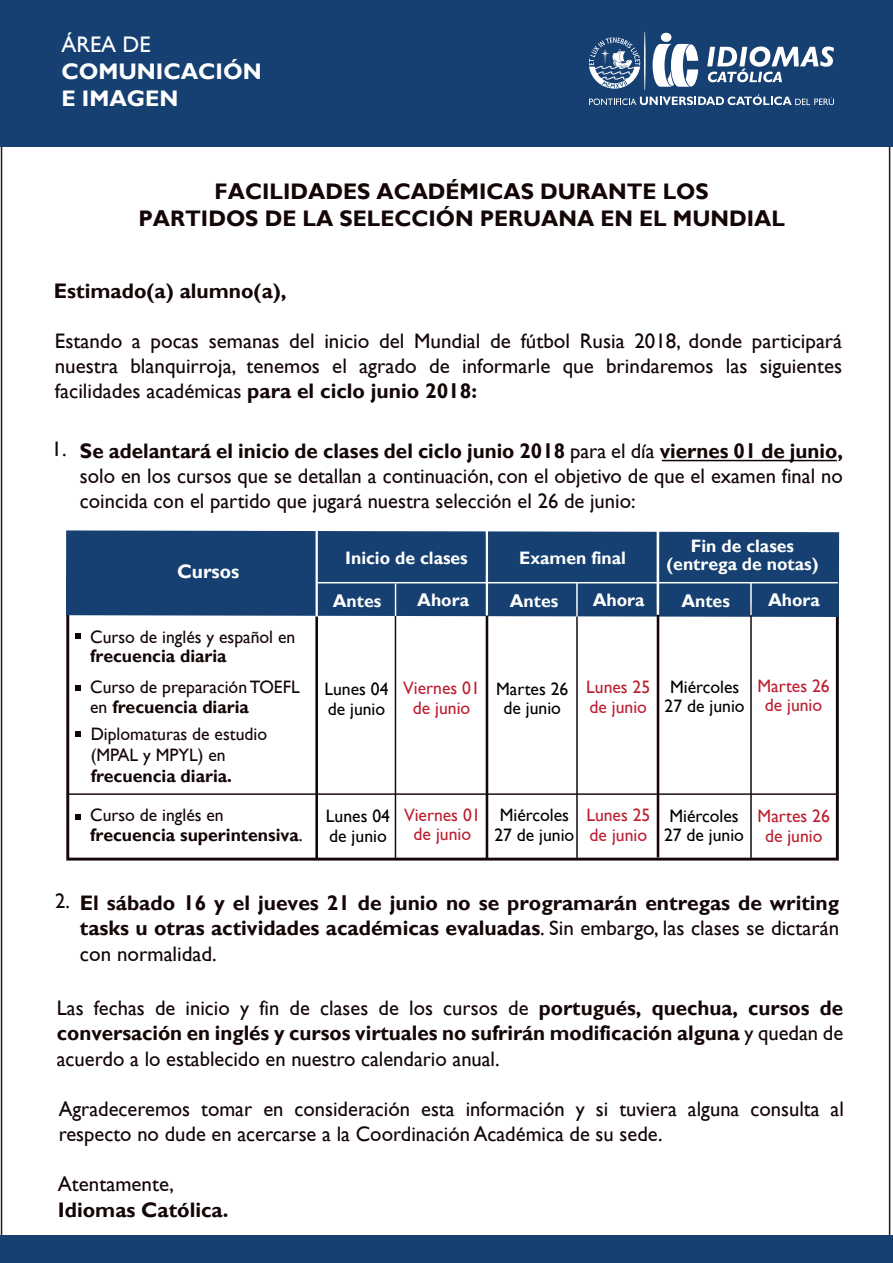
<style>
.page{position:relative;width:893px;height:1263px;background:#fff}
.page>*{position:absolute;margin:0;border:0;box-sizing:border-box;transform-origin:0 0}
.t1{font:700 22.5px/27px "Gill Sans";color:#140506;text-align:center}
.t2{font:700 22.5px/27px "Gill Sans";color:#fff}
.t3{font:22.5px "Gill Sans";color:#fff}
.t4{font:21px/25.2px "Gill Sans";color:#140506;text-align:justify}
.t5{font:700 21px/25.2px "Gill Sans";color:#140506;text-align:justify}
.t6{font:700 19.5px "Gill Sans";color:#fff}
.t7{font:18px/19.5px "Gill Sans";color:#140506}
.t8{font:18px/19.5px "Gill Sans";color:#000001}
.t9{font:18px/19.5px "Gill Sans";color:#bc1f31;text-align:center}
.t10{font:700 18px/18px "Gill Sans";color:#fff;text-align:center}
.t11{font:700 18px/19.5px "Gill Sans";color:#140506}
.s1{font-weight:700}
.s2{font-weight:400}
</style>
<div class="page">
<hr style="left:889px;top:0;width:1px;height:1263px;background:#1b1a1c">
<hr style="left:1px;top:0;width:1px;height:1263px;background:#1b1a1c">
<div style="left:0;top:0;width:893px;height:146px;background:#154071"></div>
<hr style="left:644px;top:31px;width:1px;height:60px;background:#fff;border-radius:50%">
<svg style="left:589px;top:32px;width:245px;height:73px"></svg>
<div style="left:0;top:1236px;width:893px;height:27px;background:#154071"></div>
<hr style="left:662px;top:460px;width:175px;height:1px;background:#140506">
<hr style="left:486px;top:610px;width:2px;height:249px;background:#140506">
<div style="left:66px;top:579px;width:773px;height:281px;border:3px solid #140506"></div>
<hr style="left:315px;top:605px;width:3px;height:254px;background:#140506">
<hr style="left:395px;top:605px;width:1px;height:254px;background:#140506">
<div style="left:66px;top:530px;width:773px;height:87px;background:#154071"></div>
<hr style="left:316px;top:528px;width:2px;height:89px;background:#fff">
<hr style="left:395px;top:583px;width:1px;height:33px;background:#fff">
<hr style="left:486px;top:527px;width:2px;height:88px;background:#fff">
<hr style="left:318px;top:582px;width:520px;height:1px;background:#fff">
<hr style="left:576px;top:610px;width:2px;height:248px;background:#140506">
<hr style="left:576px;top:583px;width:2px;height:34px;background:#fff">
<hr style="left:657px;top:605px;width:2px;height:252px;background:#140506">
<hr style="left:750px;top:605px;width:2px;height:253px;background:#140506">
<hr style="left:750px;top:582px;width:2px;height:33px;background:#fff">
<hr style="left:657px;top:526px;width:2px;height:89px;background:#fff">
<hr style="left:67px;top:793px;width:770px;height:2px;background:#140506">
<svg style="left:76px;top:634px;width:5px;height:5px"></svg>
<svg style="left:76px;top:685px;width:5px;height:6px"></svg>
<svg style="left:76px;top:732px;width:5px;height:5px"></svg>
<svg style="left:76px;top:814px;width:5px;height:6px"></svg>
<p class="t3" style="left:61px;top:31px;width:91px">ÁREA DE</p>
<p class="t2" style="left:61px;top:58px;width:202px">COMUNICACIÓN<br>E IMAGEN</p>
<p class="t1" style="left:139px;top:178px;width:648px">FACILIDADES ACADÉMICAS DURANTE LOS<br>PARTIDOS DE LA SELECCIÓN PERUANA EN EL MUNDIAL</p>
<p class="t5" style="left:54px;top:279px;width:234px">Estimado(a) alumno(a),</p>
<p class="t4" style="left:55px;top:328px;width:789px">Estando a pocas semanas del inicio del Mundial de fútbol Rusia 2018, donde participará nuestra blanquirroja, tenemos el agrado de informarle que brindaremos las siguientes facilidades académicas <span class="s1">para el ciclo junio 2018:</span></p>
<p class="t4" style="left:52px;top:436px;width:17px">1.</p>
<p class="t4" style="left:80px;top:438px;width:764px"><span class="s1">Se adelantará el inicio de clases del ciclo junio 2018</span> para el día <span class="s1">viernes 01 de junio, </span>solo en los cursos que se detallan a continuación, con el objetivo de que el examen final no coincida con el partido que jugará nuestra selección el 26 de junio:</p>
<p class="t6" style="left:177px;top:560px;width:64px">Cursos</p>
<p class="t10" style="left:345px;top:549px;width:124px">Inicio de clases</p>
<p class="t10" style="left:333px;top:592px;width:50px">Antes</p>
<p class="t10" style="left:417px;top:591px;width:53px">Ahora</p>
<p class="t7" style="left:90px;top:627px;width:207px">Curso de inglés y español en</p>
<p class="t11" style="left:90px;top:646px;width:138px">frecuencia diaria</p>
<p class="t7" style="left:90px;top:677px;width:211px">Curso de preparación TOEFL en <span class="s1">frecuencia diaria</span></p>
<p class="t9" style="left:403px;top:678px;width:78px">Viernes 01 de junio</p>
<p class="t8" style="left:324px;top:679px;width:66px">Lunes 04 de junio</p>
<p class="t7" style="left:91px;top:723px;width:178px;line-height:21px">Diplomaturas de estudio (MPAL y MPYL) en</p>
<p class="t11" style="left:91px;top:766px;width:143px">frecuencia diaria.</p>
<p class="t10" style="left:519px;top:549px;width:108px">Examen final</p>
<p class="t10" style="left:510px;top:592px;width:50px">Antes</p>
<p class="t10" style="left:593px;top:591px;width:53px">Ahora</p>
<p class="t10" style="left:666px;top:537px;width:153px">Fin de clases (entrega de notas)</p>
<p class="t10" style="left:681px;top:592px;width:50px">Antes</p>
<p class="t10" style="left:768px;top:591px;width:53px">Ahora</p>
<p class="t8" style="left:496px;top:679px;width:74px;text-align:center">Martes 26 de junio</p>
<p class="t9" style="left:586px;top:677px;width:66px;text-align:left">Lunes 25 de junio</p>
<p class="t8" style="left:665px;top:677px;width:81px">Miércoles<br>27 de junio</p>
<p class="t9" style="left:757px;top:676px;width:74px">Martes 26 de junio</p>
<p class="t9" style="left:404px;top:805px;width:78px">Viernes 01 de junio</p>
<p class="t11" style="left:90px;top:805px;width:214px"><span class="s2">Curso de inglés en </span>frecuencia superintensiva<span class="s2">.</span></p>
<p class="t8" style="left:494px;top:805px;width:81px">Miércoles<br>27 de junio</p>
<p class="t9" style="left:586px;top:805px;width:66px;text-align:left">Lunes 25 de junio</p>
<p class="t8" style="left:326px;top:806px;width:66px">Lunes 04 de junio</p>
<p class="t8" style="left:664px;top:806px;width:81px">Miércoles<br>27 de junio</p>
<p class="t9" style="left:758px;top:806px;width:74px">Martes 26 de junio</p>
<p class="t4" style="left:55px;top:888px;width:16px">2.</p>
<p class="t5" style="left:80px;top:890px;width:761px">El sábado 16 y el jueves 21 de junio no se programarán entregas de writing tasks u otras actividades académicas evaluadas<span class="s2">. Sin embargo, las clases se dictarán con normalidad.</span></p>
<p class="t4" style="left:57px;top:995px;width:788px">Las fechas de inicio y fin de clases de los cursos de <span class="s1">portugués, quechua, cursos de conversación en inglés y cursos virtuales no sufrirán modificación alguna</span> y quedan de acuerdo a lo establecido en nuestro calendario anual.</p>
<p class="t4" style="left:59px;top:1096px;width:787px">Agradeceremos tomar en consideración esta información y si tuviera alguna consulta al respecto no dude en acercarse a la Coordinación Académica de su sede.</p>
<p class="t4" style="left:58px;top:1171px;width:118px">Atentamente,</p>
<p class="t5" style="left:58px;top:1197px;width:172px">Idiomas Católica.</p>
</div>
